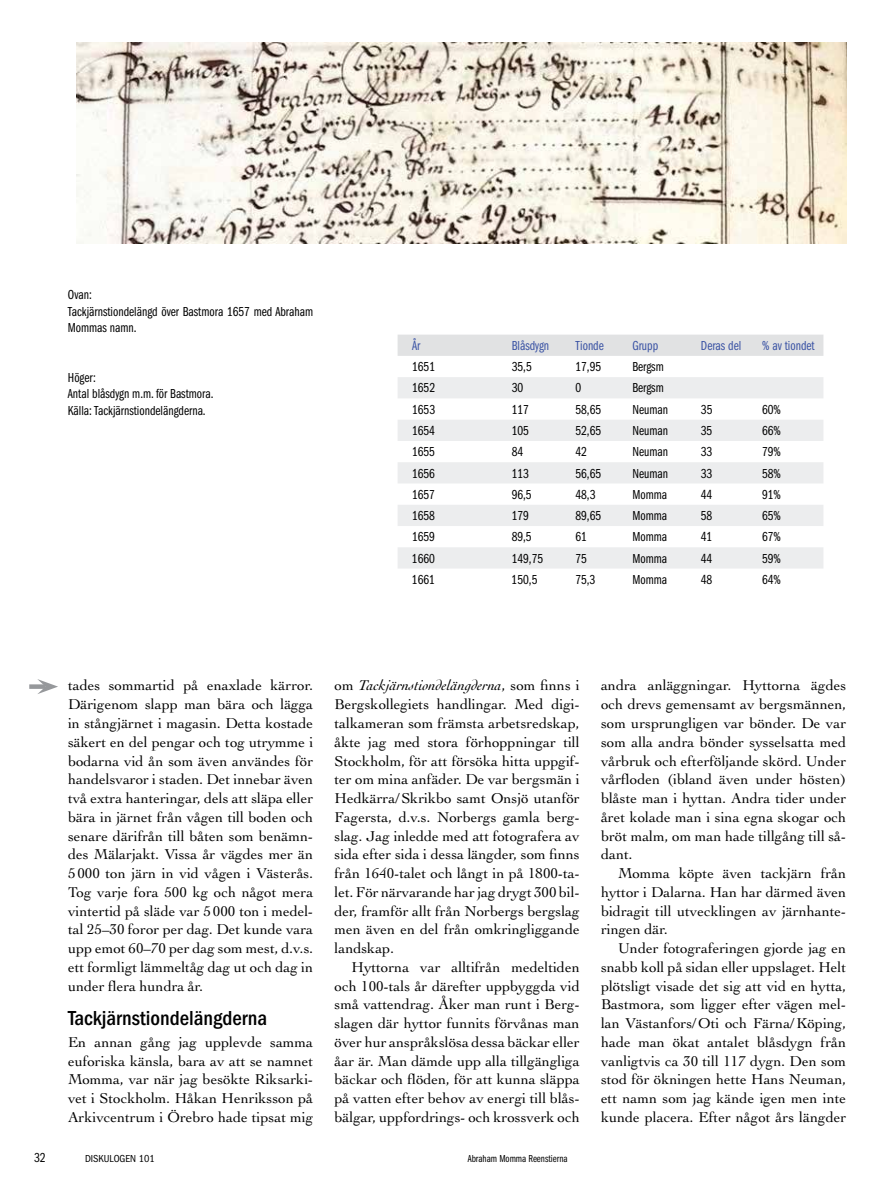
<style>
.page{position:relative;width:893px;height:1191px;background:#fff}
.page>*{position:absolute;margin:0;border:0;box-sizing:border-box;transform-origin:0 0}
.t1{font:500 condensed 21px "ITC Franklin Gothic Std";color:#000}
.t2{font:15px/18.8px "Cochin LT Std";color:#000;text-align:justify}
.t3{font:13.5px/16.5px "ITC Franklin Gothic Std Bk Cp";color:#000}
.t4{font:13.5px "ITC Franklin Gothic Std Bk Cp";color:#3a53a4}
.t5{font:10.5px "ITC Franklin Gothic Std Bk Cp";color:#000}
.t6{font:condensed 10.5px "ITC Franklin Gothic Std";color:#000}
.s1{font-style:italic}
</style>
<div class="page">
<img style="left:77px;top:43px;width:769px;height:201px">
<div style="left:398px;top:334px;width:425px;height:22px;background:#e1e2e3"></div>
<svg style="left:398px;top:377px;width:425px;height:191px;fill:#ecedee"></svg>
<div style="left:29px;top:684px;width:17px;height:5px;background:#96989b"></div>
<svg style="left:37px;top:679px;width:21px;height:15px"></svg>
<p class="t3" style="left:68px;top:287px;width:247px">Ovan:<br>Tackjärnstiondelängd över Bastmora 1657 med Abraham<br>Mommas namn.</p>
<p class="t3" style="left:68px;top:369px;width:147px">Höger:<br>Antal blåsdygn m.m. för Bastmora.<br>Källa: Tackjärnstiondelängderna.</p>
<p class="t4" style="left:412px;top:338px;width:10px">År</p>
<p class="t4" style="left:512px;top:338px;width:39px">Blåsdygn</p>
<p class="t4" style="left:575px;top:338px;width:30px">Tionde</p>
<p class="t4" style="left:632px;top:338px;width:27px">Grupp</p>
<p class="t4" style="left:701px;top:338px;width:42px">Deras del</p>
<p class="t4" style="left:762px;top:338px;width:54px">% av tiondet</p>
<p class="t3" style="left:412px;top:359px;width:25px">1651</p>
<p class="t3" style="left:512px;top:359px;width:22px">35,5</p>
<p class="t3" style="left:575px;top:359px;width:27px">17,95</p>
<p class="t3" style="left:632px;top:359px;width:33px">Bergsm</p>
<p class="t3" style="left:412px;top:380px;width:25px">1652</p>
<p class="t3" style="left:512px;top:380px;width:13px">30</p>
<p class="t3" style="left:575px;top:380px;width:7px">0</p>
<p class="t3" style="left:632px;top:380px;width:33px">Bergsm</p>
<p class="t3" style="left:412px;top:401px;width:25px">1653</p>
<p class="t3" style="left:512px;top:401px;width:19px">117</p>
<p class="t3" style="left:575px;top:401px;width:27px">58,65</p>
<p class="t3" style="left:632px;top:401px;width:37px">Neuman</p>
<p class="t3" style="left:701px;top:401px;width:13px">35</p>
<p class="t3" style="left:762px;top:401px;width:20px">60%</p>
<p class="t3" style="left:412px;top:422px;width:25px">1654</p>
<p class="t3" style="left:512px;top:422px;width:19px">105</p>
<p class="t3" style="left:575px;top:422px;width:27px">52,65</p>
<p class="t3" style="left:632px;top:422px;width:37px">Neuman</p>
<p class="t3" style="left:701px;top:422px;width:13px">35</p>
<p class="t3" style="left:762px;top:422px;width:20px">66%</p>
<p class="t3" style="left:412px;top:444px;width:25px">1655</p>
<p class="t3" style="left:512px;top:444px;width:13px">84</p>
<p class="t3" style="left:575px;top:444px;width:13px">42</p>
<p class="t3" style="left:632px;top:444px;width:37px">Neuman</p>
<p class="t3" style="left:701px;top:444px;width:13px">33</p>
<p class="t3" style="left:762px;top:444px;width:20px">79%</p>
<p class="t3" style="left:412px;top:465px;width:25px">1656</p>
<p class="t3" style="left:512px;top:465px;width:19px">113</p>
<p class="t3" style="left:575px;top:465px;width:27px">56,65</p>
<p class="t3" style="left:632px;top:465px;width:37px">Neuman</p>
<p class="t3" style="left:701px;top:465px;width:13px">33</p>
<p class="t3" style="left:762px;top:465px;width:20px">58%</p>
<p class="t3" style="left:412px;top:486px;width:25px">1657</p>
<p class="t3" style="left:512px;top:486px;width:22px">96,5</p>
<p class="t3" style="left:575px;top:486px;width:22px">48,3</p>
<p class="t3" style="left:632px;top:486px;width:36px">Momma</p>
<p class="t3" style="left:701px;top:486px;width:13px">44</p>
<p class="t3" style="left:762px;top:486px;width:20px">91%</p>
<p class="t3" style="left:412px;top:507px;width:25px">1658</p>
<p class="t3" style="left:512px;top:507px;width:19px">179</p>
<p class="t3" style="left:575px;top:507px;width:27px">89,65</p>
<p class="t3" style="left:632px;top:507px;width:36px">Momma</p>
<p class="t3" style="left:701px;top:507px;width:13px">58</p>
<p class="t3" style="left:762px;top:507px;width:20px">65%</p>
<p class="t3" style="left:412px;top:529px;width:25px">1659</p>
<p class="t3" style="left:512px;top:529px;width:22px">89,5</p>
<p class="t3" style="left:575px;top:529px;width:13px">61</p>
<p class="t3" style="left:632px;top:529px;width:36px">Momma</p>
<p class="t3" style="left:701px;top:529px;width:13px">41</p>
<p class="t3" style="left:762px;top:529px;width:20px">67%</p>
<p class="t3" style="left:412px;top:550px;width:25px">1660</p>
<p class="t3" style="left:512px;top:550px;width:33px">149,75</p>
<p class="t3" style="left:575px;top:550px;width:13px">75</p>
<p class="t3" style="left:632px;top:550px;width:36px">Momma</p>
<p class="t3" style="left:701px;top:550px;width:13px">44</p>
<p class="t3" style="left:762px;top:550px;width:20px">59%</p>
<p class="t3" style="left:412px;top:571px;width:25px">1661</p>
<p class="t3" style="left:512px;top:571px;width:27px">150,5</p>
<p class="t3" style="left:575px;top:571px;width:22px">75,3</p>
<p class="t3" style="left:632px;top:571px;width:36px">Momma</p>
<p class="t3" style="left:701px;top:571px;width:13px">48</p>
<p class="t3" style="left:762px;top:571px;width:20px">64%</p>
<p class="t2" style="left:68px;top:676px;width:247px">tades sommartid på enaxlade kärror.<br>Därigenom slapp man bära och lägga in stångjärnet i magasin. Detta kostade säkert en del pengar och tog utrymme i bodarna vid ån som även användes för handelsvaror i staden. Det innebar även två extra hanteringar, dels att släpa eller bära in järnet från vågen till boden och senare därifrån till båten som benämn&shy;des Mälarjakt. Vissa år vägdes mer än 5000 ton järn in vid vågen i Västerås.<br>Tog varje fora 500 kg och något mera vintertid på släde var 5000 ton i medel&shy;tal 25–30 foror per dag. Det kunde vara upp emot 60–70 per dag som mest, d.v.s. ett formligt lämmeltåg dag ut och dag in under flera hundra år.</p>
<h1 class="t1" style="left:68px;top:1006px;width:201px">Tackjärnstiondelängderna</h1>
<p class="t2" style="left:68px;top:1032px;width:247px">En annan gång jag upplevde samma euforiska känsla, bara av att se namnet Momma, var när jag besökte Riksarki&shy;vet i Stockholm. Håkan Henriksson på Arkivcentrum i Örebro hade tipsat mig</p>
<p class="t2" style="left:334px;top:676px;width:247px">om <span class="s1">Tackjärnstiondelängderna</span>, som finns i Bergskollegiets handlingar. Med digi&shy;talkameran som främsta arbetsredskap, åkte jag med stora förhoppningar till Stockholm, för att försöka hitta uppgif&shy;ter om mina anfäder. De var bergsmän i Hedkärra/Skrikbo samt Onsjö utanför Fagersta, d.v.s. Norbergs gamla berg&shy;slag. Jag inledde med att fotografera av sida efter sida i dessa längder, som finns från 1640-talet och långt in på 1800-ta&shy;let. För närvarande har jag drygt 300 bil&shy;der, framför allt från Norbergs bergslag men även en del från omkringliggande landskap.</p>
<p class="t2" style="left:334px;top:957px;width:247px;text-indent:17px">Hyttorna var alltifrån medeltiden och 100-tals år därefter uppbyggda vid små vattendrag. Åker man runt i Berg&shy;slagen där hyttor funnits förvånas man över hur anspråkslösa dessa bäckar eller åar är. Man dämde upp alla tillgängliga bäckar och flöden, för att kunna släppa på vatten efter behov av energi till blås&shy;bälgar, uppfordrings- och krossverk och</p>
<p class="t2" style="left:601px;top:676px;width:247px">andra anläggningar. Hyttorna ägdes och drevs gemensamt av bergsmännen, som ursprungligen var bönder. De var som alla andra bönder sysselsatta med vårbruk och efterföljande skörd. Under vårfloden (ibland även under hösten) blåste man i hyttan. Andra tider under året kolade man i sina egna skogar och bröt malm, om man hade tillgång till så&shy;dant.</p>
<p class="t2" style="left:601px;top:864px;width:247px;text-indent:17px">Momma köpte även tackjärn från hyttor i Dalarna. Han har därmed även bidragit till utvecklingen av järnhante&shy;ringen där.</p>
<p class="t2" style="left:601px;top:939px;width:247px;text-indent:17px">Under fotograferingen gjorde jag en snabb koll på sidan eller uppslaget. Helt plötsligt visade det sig att vid en hytta, Bastmora, som ligger efter vägen mel&shy;lan Västanfors/Oti och Färna/Köping, hade man ökat antalet blåsdygn från vanligtvis ca 30 till 117 dygn. Den som stod för ökningen hette Hans Neuman, ett namn som jag kände igen men inte kunde placera. Efter något års längder</p>
<p class="t3" style="left:34px;top:1150px;width:13px">32</p>
<p class="t6" style="left:85px;top:1153px;width:71px">DISKULOGEN 101</p>
<p class="t5" style="left:468px;top:1153px;width:101px">Abraham Momma Reenstierna</p>
</div>
